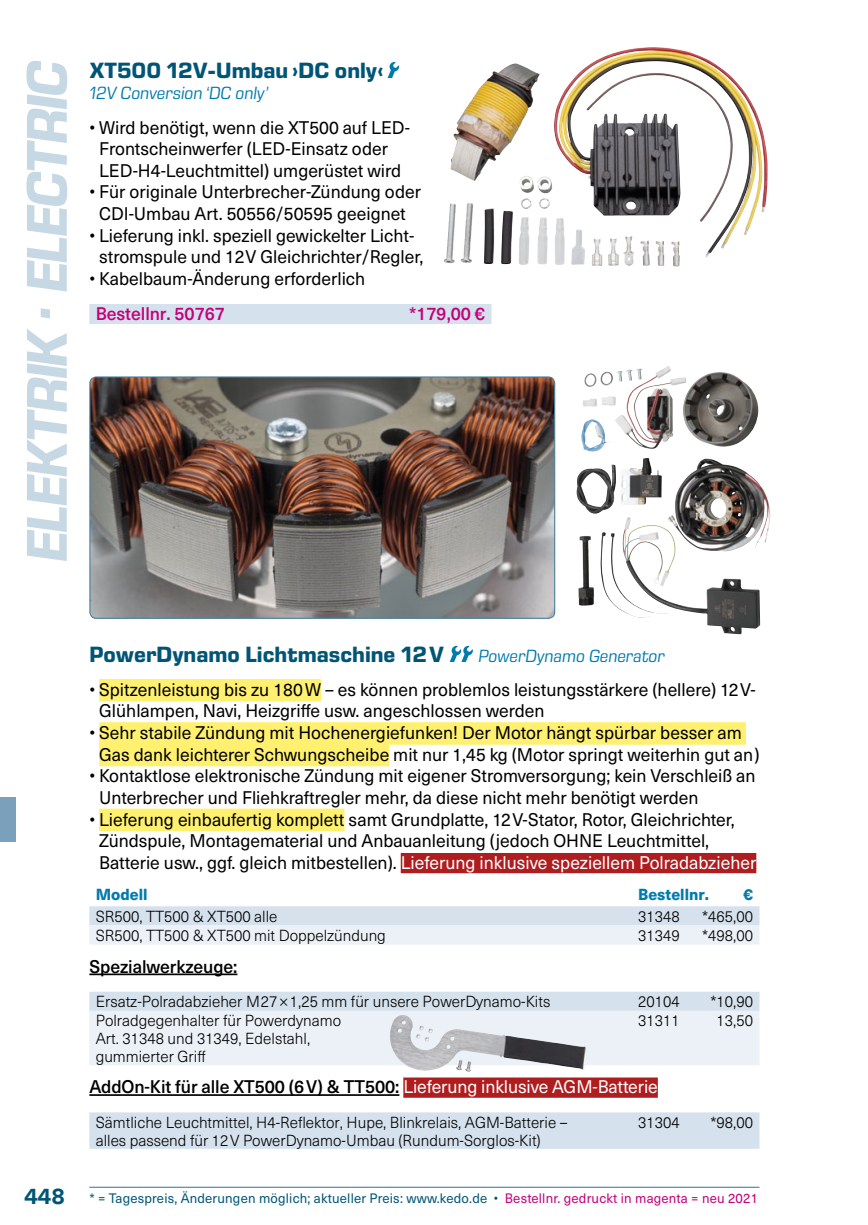
<style>
.page{position:relative;width:868px;height:1225px;background:#fff}
.page>*{position:absolute;margin:0;border:0;box-sizing:border-box;transform-origin:0 0}
.t1{font:italic 700 58.5px "Eurostile Next Pro";letter-spacing:-.04em;color:#c7d8e5}
.t2{font:700 22.5px "Eurostile Next Pro";color:#005576}
.t3{font:18px/21.6px "Neue Haas Unica Pro";color:#000}
.t4{font:500 18px "Neue Haas Unica Pro";letter-spacing:-.005em;color:#000}
.t5{font:italic 18px "Eurostile Next Pro";color:#007bad}
.t6{font:500 18px "Neue Haas Unica Pro";letter-spacing:-.005em;color:#c4007a}
.t7{font:300 15.75px/18px "Neue Haas Unica Pro";color:#000}
.t8{font:800 15.75px "Neue Haas Unica Pro";color:#007bad}
.t9{font:13.5px "Neue Haas Unica Pro";letter-spacing:.015em;color:#005576}
.s1{color:#fff}
.s2{font-weight:400;color:#fff}
.s3{font-weight:700;font-size:22.5px}
.s4{color:#c4007a}
</style>
<div class="page">
<hr style="left:89px;top:1186px;width:670px;height:1px;background:#4a7f9f">
<div style="left:0;top:797px;width:16px;height:44px;background:#7ba0bb"></div>
<div style="left:99px;top:679px;width:222px;height:22px;background:#fff16f"></div>
<div style="left:99px;top:722px;width:646px;height:22px;background:#fff16f"></div>
<div style="left:99px;top:744px;width:290px;height:22px;background:#fff16f"></div>
<div style="left:99px;top:808px;width:245px;height:23px;background:#fff16f"></div>
<div style="left:400px;top:853px;width:356px;height:20px;background:#af1d1f"></div>
<hr style="left:89px;top:973px;width:148px;height:2px;background:#000">
<hr style="left:89px;top:1094px;width:310px;height:2px;background:#000">
<div style="left:403px;top:1077px;width:254px;height:20px;background:#af1d1f"></div>
<svg style="left:449px;top:646px;width:24px;height:16px"></svg>
<svg style="left:89px;top:906px;width:670px;height:38px;background:#e0e9f1"></svg>
<svg style="left:89px;top:991px;width:670px;height:74px;background:#e4ecf2"></svg>
<div style="left:89px;top:1112px;width:670px;height:36px;background:#d5e1ec"></div>
<svg style="left:576px;top:366px;width:194px;height:268px"></svg>
<img style="left:614px;top:367px;width:72px;height:82px">
<img style="left:91px;top:378px;width:462px;height:239px">
<div style="left:89px;top:376px;width:466px;height:243px;border:1px solid #4a7f9f;border-radius:6px"></div>
<img style="left:390px;top:1015px;width:197px;height:55px">
<svg style="left:443px;top:47px;width:324px;height:219px"></svg>
<img style="left:553px;top:50px;width:205px;height:208px">
<svg style="left:387px;top:62px;width:12px;height:16px"></svg>
<div style="left:89px;top:304px;width:402px;height:20px;background:#d5e1ec"></div>
<h1 class="t1" style="left:14px;top:562px;width:503px;rotate:-90deg">Elektrik · Electric</h1>
<p class="t2" style="left:89px;top:57px;width:296px">XT500 12V-Umbau ›DC only‹</p>
<p class="t5" style="left:89px;top:83px;width:180px">12V Conversion ‘DC only’</p>
<p class="t3" style="left:99px;top:117px;width:311px;text-indent:-10px">• Wird benötigt, wenn die XT500 auf LED-<br>Frontscheinwerfer (LED-Einsatz oder<br>LED-H4-Leuchtmittel) umgerüstet wird</p>
<p class="t3" style="left:89px;top:181px;width:333px;text-align:center">• Für originale Unterbrecher-Zündung oder<br>CDI-Umbau Art. 50556/50595 geeignet</p>
<p class="t3" style="left:89px;top:225px;width:335px;text-align:center">• Lieferung inkl. speziell gewickelter Licht&shy;stromspule und 12V Gleichrichter/Regler,</p>
<p class="t3" style="left:89px;top:268px;width:277px">• Kabelbaum-Änderung erforderlich</p>
<p class="t6" style="left:96px;top:302px;width:131px">Bestellnr. 50767</p>
<p class="t6" style="left:409px;top:302px;width:77px">*179,00 €</p>
<p class="t2" style="left:89px;top:641px;width:356px">PowerDynamo Lichtmaschine 12V</p>
<p class="t5" style="left:478px;top:646px;width:188px">PowerDynamo Generator</p>
<p class="t3" style="left:99px;top:679px;width:656px;text-indent:-10px">• Spitzenleistung bis zu 180W – es können problemlos leistungsstärkere (hellere) 12V-<br>Glühlampen, Navi, Heizgriffe usw. angeschlossen werden</p>
<p class="t3" style="left:99px;top:722px;width:661px;text-indent:-10px">• Sehr stabile Zündung mit Hochenergiefunken! Der Motor hängt spürbar besser am<br>Gas dank leichterer Schwungscheibe mit nur 1,45 kg (Motor springt weiterhin gut an)</p>
<p class="t3" style="left:99px;top:765px;width:657px;text-indent:-10px">• Kontaktlose elektronische Zündung mit eigener Stromversorgung; kein Verschleiß an<br>Unterbrecher und Fliehkraftregler mehr, da diese nicht mehr benötigt werden</p>
<p class="t3" style="left:99px;top:808px;width:658px;text-indent:-10px">• Lieferung einbaufertig komplett samt Grundplatte, 12V-Stator, Rotor, Gleichrichter,<br>Zündspule, Montagematerial und Anbauanleitung (jedoch OHNE Leuchtmittel,<br>Batterie usw., ggf. gleich mitbestellen). <span class="s1">Lieferung inklusive speziellem Polradabzieher</span></p>
<p class="t8" style="left:96px;top:884px;width:53px">Modell</p>
<p class="t8" style="left:638px;top:884px;width:72px">Bestellnr.</p>
<p class="t8" style="left:743px;top:884px;width:11px">€</p>
<p class="t7" style="left:96px;top:907px;width:183px">SR500, TT500 &amp; XT500 alle</p>
<p class="t7" style="left:638px;top:907px;width:43px">31348</p>
<p class="t7" style="left:702px;top:907px;width:52px">*465,00</p>
<p class="t7" style="left:96px;top:926px;width:292px">SR500, TT500 &amp; XT500 mit Doppelzündung</p>
<p class="t7" style="left:638px;top:926px;width:43px">31349</p>
<p class="t7" style="left:702px;top:926px;width:52px">*498,00</p>
<p class="t4" style="left:89px;top:955px;width:149px">Spezialwerkzeuge:</p>
<p class="t7" style="left:96px;top:992px;width:456px">Ersatz-Polradabzieher M27×1,25 mm für unsere PowerDynamo-Kits</p>
<p class="t7" style="left:638px;top:992px;width:43px">20104</p>
<p class="t7" style="left:710px;top:992px;width:44px">*10,90</p>
<p class="t7" style="left:96px;top:1011px;width:247px">Polradgegenhalter für Powerdynamo<br>Art. 31348 und 31349, Edelstahl, gummierter Griff</p>
<p class="t7" style="left:638px;top:1011px;width:43px">31311</p>
<p class="t7" style="left:716px;top:1011px;width:38px">13,50</p>
<p class="t4" style="left:89px;top:1076px;width:570px">AddOn-Kit für alle XT500 (6V) &amp; TT500: <span class="s2">Lieferung inklusive AGM-Batterie</span></p>
<p class="t7" style="left:96px;top:1113px;width:473px">Sämtliche Leuchtmittel, H4-Reflektor, Hupe, Blinkrelais, AGM-Batterie – alles passend für 12V PowerDynamo-Umbau (Rundum-Sorglos-Kit)</p>
<p class="t7" style="left:638px;top:1113px;width:43px">31304</p>
<p class="t7" style="left:710px;top:1113px;width:44px">*98,00</p>
<p class="t9" style="left:24px;top:1190px;width:735px"><span class="s3">448</span> * = Tagespreis, Änderungen möglich; aktueller Preis: www.kedo.de • <span class="s4">Bestellnr. gedruckt in magenta = neu 2021</span></p>
</div>
